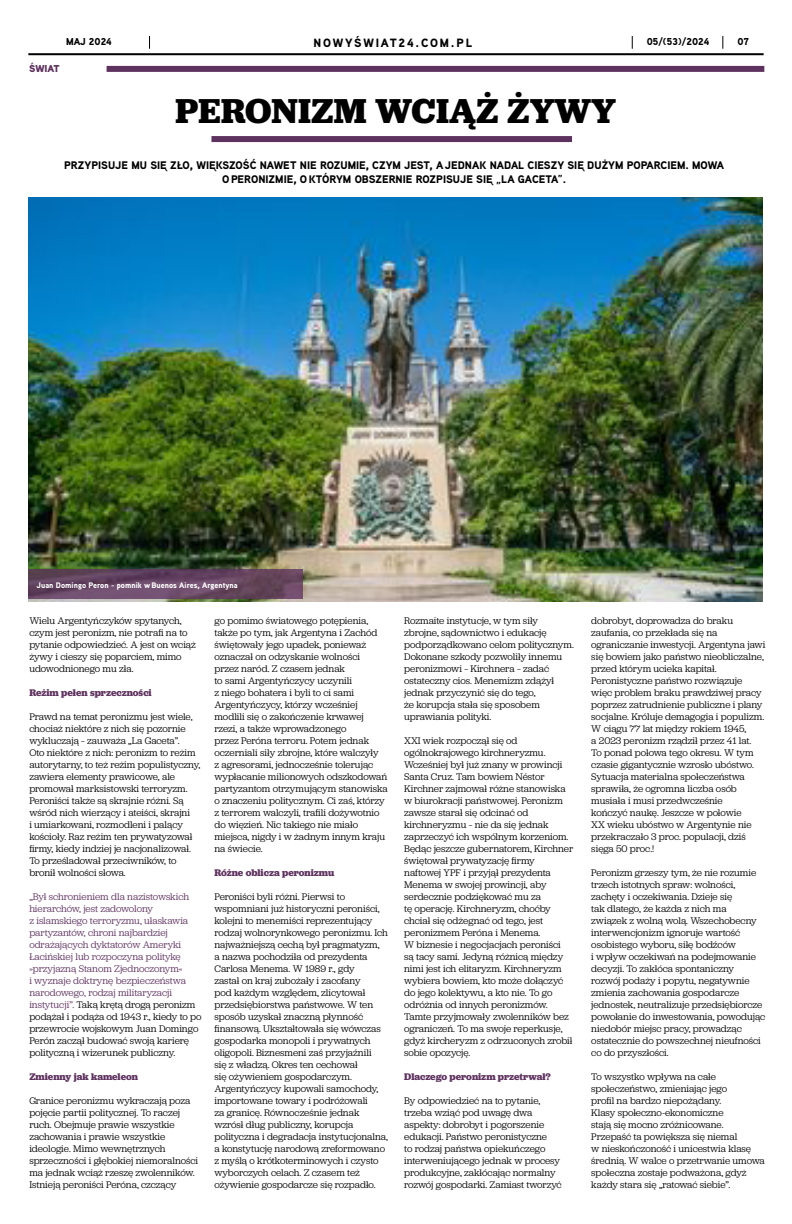
<style>
.page{position:relative;width:792px;height:1224px;background:#fff}
.page>*{position:absolute;margin:0;border:0;box-sizing:border-box;transform-origin:0 0}
.t1{font:700 36px "Jubilat";color:#000}
.t2{font:900 12px "Aaux Next";letter-spacing:.15em;color:#000}
.t3{font:900 11px/14px "Aaux Next";color:#000;text-align:center}
.t4{font:10px/12px "Jubilat";letter-spacing:-.005em;color:#000}
.t5{font:10px/12px "Jubilat";letter-spacing:-.005em;color:#5e325f}
.t6{font:700 10px "Jubilat";color:#5e325f}
.t7{font:900 10px "Aaux Next";color:#000}
.t8{font:900 10px "Aaux Next";color:#5e325f}
.t9{font:900 8px "Aaux Next";color:#fff}
.s1{color:#000}
</style>
<div class="page">
<hr style="left:28px;top:53px;width:736px;height:2px;background:#000">
<svg style="left:722px;top:36px;width:1px;height:13px"></svg>
<svg style="left:149px;top:36px;width:1px;height:13px"></svg>
<svg style="left:632px;top:36px;width:1px;height:13px"></svg>
<div style="left:211px;top:136px;width:361px;height:6px;background:#5e325f"></div>
<div style="left:107px;top:66px;width:657px;height:6px;background:#5e325f"></div>
<img style="left:29px;top:197px;width:734px;height:404px">
<svg style="left:28px;top:569px;width:275px;height:29px;background:#654661"></svg>
<p class="t7" style="left:66px;top:34px;width:47px">MAJ 2024</p>
<p class="t2" style="left:314px;top:34px;width:160px">NOWYŚWIAT24.COM.PL</p>
<p class="t7" style="left:647px;top:34px;width:64px">05/(53)/2024</p>
<p class="t7" style="left:738px;top:34px;width:13px">07</p>
<p class="t8" style="left:29px;top:61px;width:32px">ŚWIAT</p>
<h1 class="t1" style="left:175px;top:88px;width:442px">PERONIZM WCIĄŻ ŻYWY</h1>
<p class="t3" style="left:64px;top:158px;width:661px">PRZYPISUJE MU SIĘ ZŁO, WIĘKSZOŚĆ NAWET NIE ROZUMIE, CZYM JEST, A JEDNAK NADAL CIESZY SIĘ DUŻYM POPARCIEM. MOWA<br>O PERONIZMIE, O KTÓRYM OBSZERNIE ROZPISUJE SIĘ „LA GACETA”.</p>
<p class="t9" style="left:37px;top:579px;width:203px">Juan Domingo Peron - pomnik w Buenos Aires, Argentyna</p>
<p class="t4" style="left:29px;top:614px;width:168px">Wielu Argentyńczyków spytanych, czym jest peronizm, nie potrafi na to pytanie odpowiedzieć. A jest on wciąż żywy i cieszy się poparciem, mimo udowodnionego mu zła.</p>
<p class="t6" style="left:29px;top:686px;width:124px">Reżim pełen sprzeczności</p>
<p class="t4" style="left:29px;top:710px;width:172px">Prawd na temat peronizmu jest wiele, chociaż niektóre z nich się pozornie wykluczają – zauważa „La Gaceta”.<br>Oto niektóre z nich: peronizm to reżim autorytarny, to też reżim populistyczny, zawiera elementy prawicowe, ale promował marksistowski terroryzm.<br>Peroniści także są skrajnie różni. Są wśród nich wierzący i ateiści, skrajni<br>i umiarkowani, rozmodleni i palący kościoły. Raz reżim ten prywatyzował firmy, kiedy indziej je nacjonalizował.<br>To prześladował przeciwników, to bronił wolności słowa.</p>
<p class="t5" style="left:29px;top:890px;width:174px">„Był schronieniem dla nazistowskich hierarchów, jest zadowolony<br>z islamskiego terroryzmu, ułaskawia partyzantów, chroni najbardziej odrażających dyktatorów Ameryki Łacińskiej lub rozpoczyna politykę »przyjazną Stanom Zjednoczonym«<br>i wyznaje doktrynę bezpieczeństwa narodowego, rodzaj militaryzacji instytucji”. <span class="s1">Taką krętą drogą peronizm podążał i podąża od 1943 r., kiedy to po przewrocie wojskowym Juan Domingo Perón zaczął budować swoją karierę polityczną i wizerunek publiczny.</span></p>
<p class="t6" style="left:29px;top:1070px;width:110px">Zmienny jak kameleon</p>
<p class="t4" style="left:29px;top:1094px;width:170px">Granice peronizmu wykraczają poza pojęcie partii politycznej. To raczej ruch. Obejmuje prawie wszystkie zachowania i prawie wszystkie ideologie. Mimo wewnętrznych sprzeczności i głębokiej niemoralności ma jednak wciąż rzeszę zwolenników.<br>Istnieją peroniści Peróna, czczący</p>
<p class="t4" style="left:214px;top:614px;width:175px">go pomimo światowego potępienia, także po tym, jak Argentyna i Zachód świętowały jego upadek, ponieważ oznaczał on odzyskanie wolności<br>przez naród. Z czasem jednak<br>to sami Argentyńczycy uczynili<br>z niego bohatera i byli to ci sami Argentyńczycy, którzy wcześniej modlili się o zakończenie krwawej rzezi, a także wprowadzonego<br>przez Peróna terroru. Potem jednak oczerniali siły zbrojne, które walczyły<br>z agresorami, jednocześnie tolerując wypłacanie milionowych odszkodowań partyzantom otrzymującym stanowiska o znaczeniu politycznym. Ci zaś, którzy z terrorem walczyli, trafili dożywotnio do więzień. Nic takiego nie miało miejsca, nigdy i w żadnym innym kraju na świecie.</p>
<p class="t6" style="left:214px;top:866px;width:121px">Różne oblicza peronizmu</p>
<p class="t4" style="left:214px;top:890px;width:175px">Peroniści byli różni. Pierwsi to wspomniani już historyczni peroniści, kolejni to menemiści reprezentujący rodzaj wolnorynkowego peronizmu. Ich najważniejszą cechą był pragmatyzm,<br>a nazwa pochodziła od prezydenta Carlosa Menema. W 1989 r., gdy<br>zastał on kraj zubożały i zacofany<br>pod każdym względem, zlicytował przedsiębiorstwa państwowe. W ten sposób uzyskał znaczną płynność finansową. Ukształtowała się wówczas gospodarka monopoli i prywatnych oligopoli. Biznesmeni zaś przyjaźnili<br>się z władzą. Okres ten cechował<br>się ożywieniem gospodarczym.<br>Argentyńczycy kupowali samochody, importowane towary i podróżowali<br>za granicę. Równocześnie jednak wzrósł dług publiczny, korupcja polityczna i degradacja instytucjonalna, a konstytucję narodową zreformowano z myślą o krótkoterminowych i czysto wyborczych celach. Z czasem też ożywienie gospodarcze się rozpadło.</p>
<p class="t4" style="left:404px;top:614px;width:171px">Rozmaite instytucje, w tym siły zbrojne, sądownictwo i edukację podporządkowano celom politycznym.<br>Dokonane szkody pozwoliły innemu peronizmowi – Kirchnera – zadać ostateczny cios. Menemizm zdążył jednak przyczynić się do tego,<br>że korupcja stała się sposobem uprawiania polityki.</p>
<p class="t4" style="left:404px;top:734px;width:171px">XXI wiek rozpoczął się od ogólnokrajowego kirchneryzmu.<br>Wcześniej był już znany w prowincji<br>Santa Cruz. Tam bowiem Néstor<br>Kirchner zajmował różne stanowiska w biurokracji państwowej. Peronizm zawsze starał się odcinać od kirchneryzmu – nie da się jednak zaprzeczyć ich wspólnym korzeniom.<br>Będąc jeszcze gubernatorem, Kirchner świętował prywatyzację firmy naftowej YPF i przyjął prezydenta<br>Menema w swojej prowincji, aby serdecznie podziękować mu za<br>tę operację. Kirchneryzm, choćby chciał się odżegnać od tego, jest peronizmem Peróna i Menema.<br>W biznesie i negocjacjach peroniści<br>są tacy sami. Jedyną różnicą między nimi jest ich elitaryzm. Kirchneryzm wybiera bowiem, kto może dołączyć do jego kolektywu, a kto nie. To go odróżnia od innych peronizmów.<br>Tamte przyjmowały zwolenników bez ograniczeń. To ma swoje reperkusje, gdyż kircheryzm z odrzuconych zrobił sobie opozycję.</p>
<p class="t6" style="left:404px;top:1070px;width:148px">Dlaczego peronizm przetrwał?</p>
<p class="t4" style="left:404px;top:1094px;width:159px">By odpowiedzieć na to pytanie, trzeba wziąć pod uwagę dwa aspekty: dobrobyt i pogorszenie edukacji. Państwo peronistyczne<br>to rodzaj państwa opiekuńczego interweniującego jednak w procesy produkcyjne, zakłócając normalny rozwój gospodarki. Zamiast tworzyć</p>
<p class="t4" style="left:591px;top:614px;width:176px">dobrobyt, doprowadza do braku zaufania, co przekłada się na ograniczanie inwestycji. Argentyna jawi się bowiem jako państwo nieobliczalne, przed którym ucieka kapitał.<br>Peronistyczne państwo rozwiązuje więc problem braku prawdziwej pracy poprzez zatrudnienie publiczne i plany socjalne. Króluje demagogia i populizm.<br>W ciągu 77 lat między rokiem 1945,<br>a 2023 peronizm rządził przez 41 lat.<br>To ponad połowa tego okresu. W tym czasie gigantycznie wzrosło ubóstwo.<br>Sytuacja materialna społeczeństwa sprawiła, że ogromna liczba osób musiała i musi przedwcześnie<br>kończyć naukę. Jeszcze w połowie<br>XX wieku ubóstwo w Argentynie nie przekraczało 3 proc. populacji, dziś sięga 50 proc.!</p>
<p class="t4" style="left:591px;top:866px;width:176px">Peronizm grzeszy tym, że nie rozumie trzech istotnych spraw: wolności, zachęty i oczekiwania. Dzieje się<br>tak dlatego, że każda z nich ma<br>związek z wolną wolą. Wszechobecny interwencjonizm ignoruje wartość osobistego wyboru, siłę bodźców<br>i wpływ oczekiwań na podejmowanie decyzji. To zakłóca spontaniczny rozwój podaży i popytu, negatywnie zmienia zachowania gospodarcze jednostek, neutralizuje przedsiębiorcze powołanie do inwestowania, powodując niedobór miejsc pracy, prowadząc ostatecznie do powszechnej nieufności co do przyszłości.</p>
<p class="t4" style="left:591px;top:1070px;width:175px">To wszystko wpływa na całe społeczeństwo, zmieniając jego<br>profil na bardzo niepożądany.<br>Klasy społeczno-ekonomiczne<br>stają się mocno zróżnicowane.<br>Przepaść ta powiększa się niemal<br>w nieskończoność i unicestwia klasę średnią. W walce o przetrwanie umowa społeczna zostaje podważona, gdyż każdy stara się „ratować siebie”.</p>
</div>
